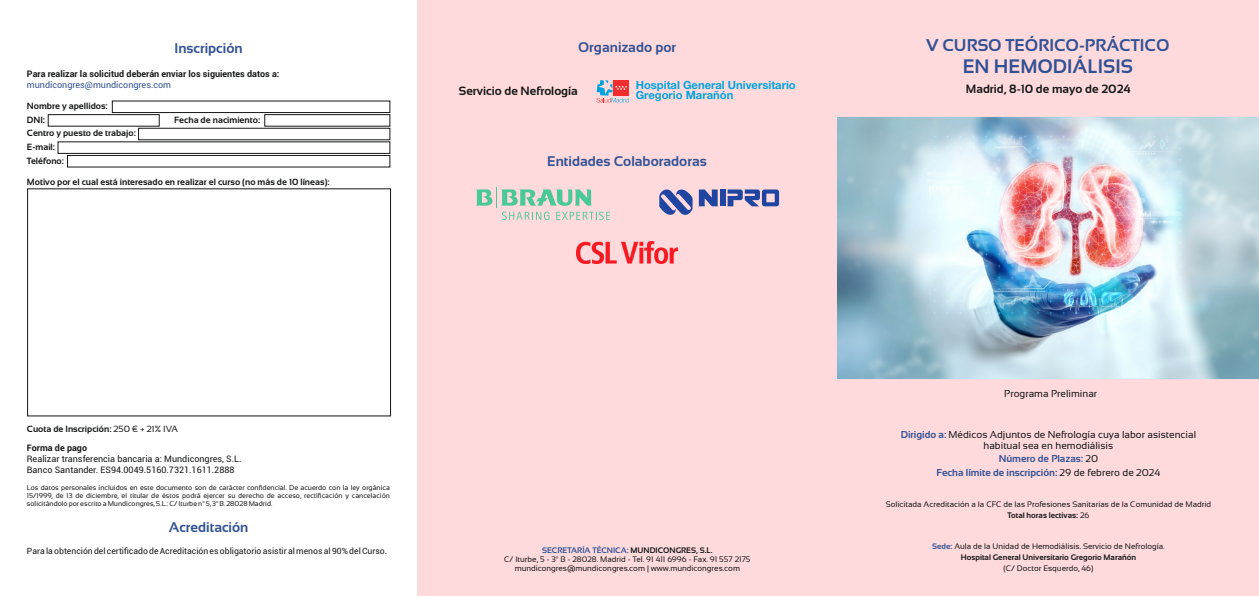
<style>
.page{position:relative;width:1259px;height:596px;background:#fff}
.page>*{position:absolute;margin:0;border:0;box-sizing:border-box;transform-origin:0 0}
.t1{font:700 19.5px "Sansation";color:#325194}
.t2{font:700 17px "Sansation";color:#325194}
.t3{font:700 14px "Sansation";color:#325194}
.t4{font:700 12px "Sansation";color:#151616}
.t5{font:700 11.2px/10.1px "Helvetica Neue LT Std";color:#00a3de}
.t6{font:10px/11.2px "Sansation";color:#151616;text-align:center}
.t7{font:700 10px/13.4px "Sansation";color:#325194;text-align:center}
.t8{font:700 9px/13.6px "Sansation";color:#151616}
.t9{font:9px/10.8px "Roboto";color:#151616}
.t10{font:700 9px "Roboto";color:#151616}
.t11{font:9px "Roboto";color:#325194}
.t12{font:8.6px "Roboto";color:#151616}
.t13{font:8px/8.9px "Sansation";color:#151616;text-align:center}
.t14{font:7px/7.8px "Sansation";color:#151616;text-align:justify}
.s1{font-weight:400}
.s2{font-weight:700;color:#325194}
.s3{font-weight:700}
.s4{font-weight:400;color:#151616}
</style>
<div class="page">
<div style="left:417px;top:0;width:842px;height:595px;background:#ffdadc"></div>
<img style="left:838px;top:118px;width:421px;height:260px">
<div style="left:112px;top:101px;width:278px;height:12px;border:1px solid #151616"></div>
<div style="left:48px;top:114px;width:111px;height:12px;border:1px solid #151616"></div>
<div style="left:138px;top:128px;width:252px;height:12px;border:1px solid #151616"></div>
<div style="left:264px;top:114px;width:126px;height:12px;border:1px solid #151616"></div>
<div style="left:58px;top:141px;width:332px;height:13px;border:1px solid #151616"></div>
<div style="left:67px;top:155px;width:323px;height:12px;border:1px solid #151616"></div>
<div style="left:27px;top:188px;width:364px;height:228px;border:1px solid #151616"></div>
<svg style="left:596px;top:80px;width:33px;height:22px"></svg>
<img style="left:577px;top:241px;width:101px;height:22px">
<svg style="left:699px;top:189px;width:18px;height:17px"></svg>
<div style="left:719px;top:189px;width:6px;height:17px;background:#2045a1"></div>
<svg style="left:727px;top:189px;width:52px;height:17px"></svg>
<svg style="left:659px;top:189px;width:33px;height:26px"></svg>
<svg style="left:476px;top:187px;width:134px;height:33px"></svg>
<h3 class="t3" style="left:174px;top:43px;width:70px">Inscripción</h3>
<p class="t10" style="left:27px;top:70px;width:254px">Para realizar la solicitud deberán enviar los siguientes datos a:</p>
<p class="t11" style="left:27px;top:81px;width:146px">mundicongres@mundicongres.com</p>
<p class="t8" style="left:27px;top:100px;width:110px">Nombre y apellidos:<br>DNI:<br>Centro y puesto de trabajo:</p>
<p class="t8" style="left:174px;top:113px;width:87px">Fecha de nacimiento:</p>
<p class="t8" style="left:27px;top:140px;width:39px">E-mail:<br>Teléfono:</p>
<p class="t8" style="left:27px;top:175px;width:304px">Motivo por el cual está interesado en realizar el curso (no más de 10 líneas):</p>
<h3 class="t3" style="left:578px;top:42px;width:100px">Organizado por</h3>
<h3 class="t4" style="left:459px;top:86px;width:121px">Servicio de Nefrología</h3>
<h3 class="t5" style="left:636px;top:81px;width:162px">Hospital General Universitario<br>Gregorio Marañón</h3>
<h3 class="t3" style="left:547px;top:156px;width:161px">Entidades Colaboradoras</h3>
<p class="t8" style="left:27px;top:422px;width:153px">Cuota de Inscripción: <span class="s1">250 € + 21% IVA</span></p>
<p class="t10" style="left:27px;top:444px;width:62px">Forma de pago</p>
<p class="t9" style="left:27px;top:454px;width:216px">Realizar transferencia bancaria a: Mundicongres, S.L.<br>Banco Santander. ES94.0049.5160.7321.1611.2888</p>
<p class="t14" style="left:27px;top:484px;width:364px">Los datos personales incluidos en este documento son de carácter confidencial. De acuerdo con la ley orgánica 15/1999, de 13 de diciembre, el titular de éstos podrá ejercer su derecho de acceso, rectificación y cancelación solicitándolo por escrito a Mundicongres, S.L.: C/ Iturbe nº 5, 3º B. 28028 Madrid.</p>
<h3 class="t3" style="left:169px;top:522px;width:81px">Acreditación</h3>
<p class="t12" style="left:27px;top:547px;width:362px">Para la obtención del certificado de Acreditación es obligatorio asistir al menos al 90% del Curso.</p>
<p class="t13" style="left:504px;top:546px;width:248px"><span class="s2">SECRETARÍA TÉCNICA:</span> <span class="s3">MUNDICONGRES, S.L.<br></span>C/ Iturbe, 5 - 3º B - 28028. Madrid - Tel. 91 411 6996 - Fax. 91 557 2175 mundicongres@mundicongres.com | www.mundicongres.com</p>
<h2 class="t2" style="left:926px;top:39px;width:245px">V CURSO TEÓRICO-PRÁCTICO</h2>
<h1 class="t1" style="left:962px;top:58px;width:172px">EN HEMODIÁLISIS</h1>
<h3 class="t4" style="left:965px;top:85px;width:166px">Madrid, 8-10 de mayo de 2024</h3>
<p class="t6" style="left:1004px;top:388px;width:94px">Programa Preliminar</p>
<p class="t6" style="left:900px;top:429px;width:297px"><span class="s2">Dirigido a:</span> Médicos Adjuntos de Nefrología cuya labor asistencial habitual sea en hemodiálisis</p>
<p class="t7" style="left:936px;top:453px;width:226px">Número de Plazas: <span class="s4">20<br></span>Fecha límite de inscripción: <span class="s4">29 de febrero de 2024</span></p>
<p class="t13" style="left:885px;top:499px;width:327px;line-height:10.7px">Solicitada Acreditación a la CFC de las Profesiones Sanitarias de la Comunidad de Madrid<br><span class="s3">Total horas lectivas:</span> 26</p>
<p class="t13" style="left:932px;top:541px;width:234px;line-height:10.7px"><span class="s2">Sede:</span> Aula de la Unidad de Hemodiálisis. Servicio de Nefrología.<br><span class="s3">Hospital General Universitario Gregorio Marañón</span></p>
<p class="t13" style="left:1003px;top:564px;width:92px">(C/ Doctor Esquerdo, 46)</p>
</div>
